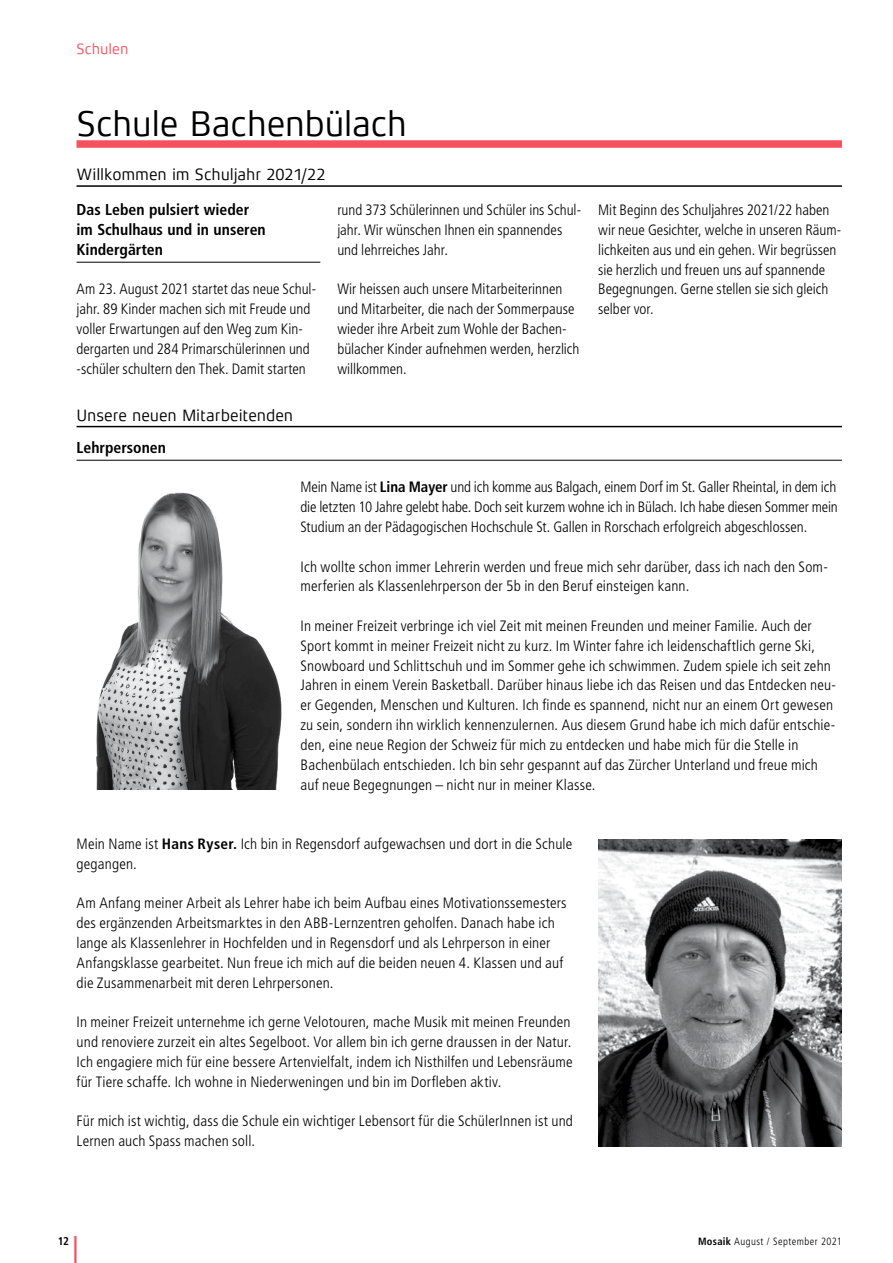
<style>
.page{position:relative;width:893px;height:1263px;background:#fff}
.page>*{position:absolute;margin:0;border:0;box-sizing:border-box;transform-origin:0 0}
.t1{font:36px "Xenois Sans Pro";letter-spacing:-.015em;color:#000}
.t2{font:16.5px "Xenois Sans Pro";letter-spacing:-.01em;color:#000}
.t3{font:700 condensed 15.75px/19.8px "Frutiger LT Std";color:#000}
.t4{font:300 condensed 15px/19.8px "Frutiger LT Std";letter-spacing:.01em;color:#000}
.t5{font:15px "Xenois Sans Pro";letter-spacing:-.005em;color:#f7505e}
.t6{font:700 condensed 11.25px "Frutiger LT Std";color:#000}
.t7{font:300 condensed 10.5px "Frutiger LT Std";letter-spacing:.045em;color:#000}
.s1{font-weight:700}
</style>
<div class="page">
<hr style="left:74px;top:1236px;width:3px;height:27px;background:#f7505e">
<hr style="left:77px;top:262px;width:243px;height:1px;background:#000">
<div style="left:77px;top:140px;width:765px;height:8px;background:#f7505e"></div>
<hr style="left:77px;top:185px;width:765px;height:2px;background:#000">
<hr style="left:77px;top:426px;width:765px;height:1px;background:#000">
<hr style="left:77px;top:460px;width:765px;height:1px;background:#000">
<img style="left:96px;top:492px;width:186px;height:298px">
<img style="left:598px;top:839px;width:244px;height:307px">
<p class="t5" style="left:77px;top:40px;width:54px">Schulen</p>
<h1 class="t1" style="left:77px;top:103px;width:332px">Schule Bachenbülach</h1>
<p class="t2" style="left:77px;top:165px;width:251px">Willkommen im Schuljahr 2021/22</p>
<p class="t3" style="left:77px;top:200px;width:191px">Das Leben pulsiert wieder im Schulhaus und in unseren<br>Kindergärten</p>
<p class="t4" style="left:77px;top:280px;width:241px">Am 23. August 2021 startet das neue Schul&shy;jahr. 89 Kinder machen sich mit Freude und voller Erwartungen auf den Weg zum Kin&shy;dergarten und 284 Primarschülerinnen und -schüler schultern den Thek. Damit starten</p>
<p class="t2" style="left:76px;top:406px;width:218px">Unsere neuen Mitarbeitenden</p>
<p class="t3" style="left:77px;top:437px;width:91px">Lehrpersonen</p>
<p class="t4" style="left:337px;top:200px;width:245px">rund 373 Schülerinnen und Schüler ins Schul&shy;jahr. Wir wünschen Ihnen ein spannendes und lehrreiches Jahr.</p>
<p class="t4" style="left:337px;top:280px;width:244px">Wir heissen auch unsere Mitarbeiterinnen und Mitarbeiter, die nach der Sommerpause wieder ihre Arbeit zum Wohle der Bachen&shy;bülacher Kinder aufnehmen werden, herzlich willkommen.</p>
<p class="t4" style="left:598px;top:200px;width:245px">Mit Beginn des Schuljahres 2021/22 haben wir neue Gesichter, welche in unseren Räum&shy;lichkeiten aus und ein gehen. Wir begrüssen sie herzlich und freuen uns auf spannende Begegnungen. Gerne stellen sie sich gleich selber vor.</p>
<p class="t4" style="left:301px;top:478px;width:539px;text-align:justify">Mein Name ist <span class="s1">Lina Mayer</span> und ich komme aus Balgach, einem Dorf im St. Galler Rheintal, in dem ich die letzten 10 Jahre gelebt habe. Doch seit kurzem wohne ich in Bülach. Ich habe diesen Sommer mein Studium an der Pädagogischen Hochschule St. Gallen in Rorschach erfolgreich abgeschlossen.</p>
<p class="t4" style="left:301px;top:557px;width:529px">Ich wollte schon immer Lehrerin werden und freue mich sehr darüber, dass ich nach den Som&shy;merferien als Klassenlehrperson der 5b in den Beruf einsteigen kann.</p>
<p class="t4" style="left:301px;top:616px;width:537px">In meiner Freizeit verbringe ich viel Zeit mit meinen Freunden und meiner Familie. Auch der Sport kommt in meiner Freizeit nicht zu kurz. Im Winter fahre ich leidenschaftlich gerne Ski, Snowboard und Schlittschuh und im Sommer gehe ich schwimmen. Zudem spiele ich seit zehn Jahren in einem Verein Basketball. Darüber hinaus liebe ich das Reisen und das Entdecken neu&shy;er Gegenden, Menschen und Kulturen. Ich finde es spannend, nicht nur an einem Ort gewesen zu sein, sondern ihn wirklich kennenzulernen. Aus diesem Grund habe ich mich dafür entschie&shy;den, eine neue Region der Schweiz für mich zu entdecken und habe mich für die Stelle in Bachenbülach entschieden. Ich bin sehr gespannt auf das Zürcher Unterland und freue mich auf neue Begegnungen – nicht nur in meiner Klasse.</p>
<p class="t4" style="left:77px;top:834px;width:497px">Mein Name ist <span class="s1">Hans Ryser.</span> Ich bin in Regensdorf aufgewachsen und dort in die Schule gegangen.</p>
<p class="t4" style="left:77px;top:893px;width:492px">Am Anfang meiner Arbeit als Lehrer habe ich beim Aufbau eines Motivationssemesters des ergänzenden Arbeitsmarktes in den ABB-Lernzentren geholfen. Danach habe ich lange als Klassenlehrer in Hochfelden und in Regensdorf und als Lehrperson in einer Anfangsklasse gearbeitet. Nun freue ich mich auf die beiden neuen 4. Klassen und auf die Zusammenarbeit mit deren Lehrpersonen.</p>
<p class="t4" style="left:77px;top:1012px;width:497px">In meiner Freizeit unternehme ich gerne Velotouren, mache Musik mit meinen Freunden und renoviere zurzeit ein altes Segelboot. Vor allem bin ich gerne draussen in der Natur.<br>Ich engagiere mich für eine bessere Artenvielfalt, indem ich Nisthilfen und Lebensräume für Tiere schaffe. Ich wohne in Niederweningen und bin im Dorfleben aktiv.</p>
<p class="t4" style="left:77px;top:1111px;width:498px">Für mich ist wichtig, dass die Schule ein wichtiger Lebensort für die SchülerInnen ist und<br>Lernen auch Spass machen soll.</p>
<p class="t6" style="left:58px;top:1234px;width:13px">12</p>
<p class="t7" style="left:698px;top:1235px;width:145px"><span class="s1">Mosaik</span> August / September 2021</p>
</div>
